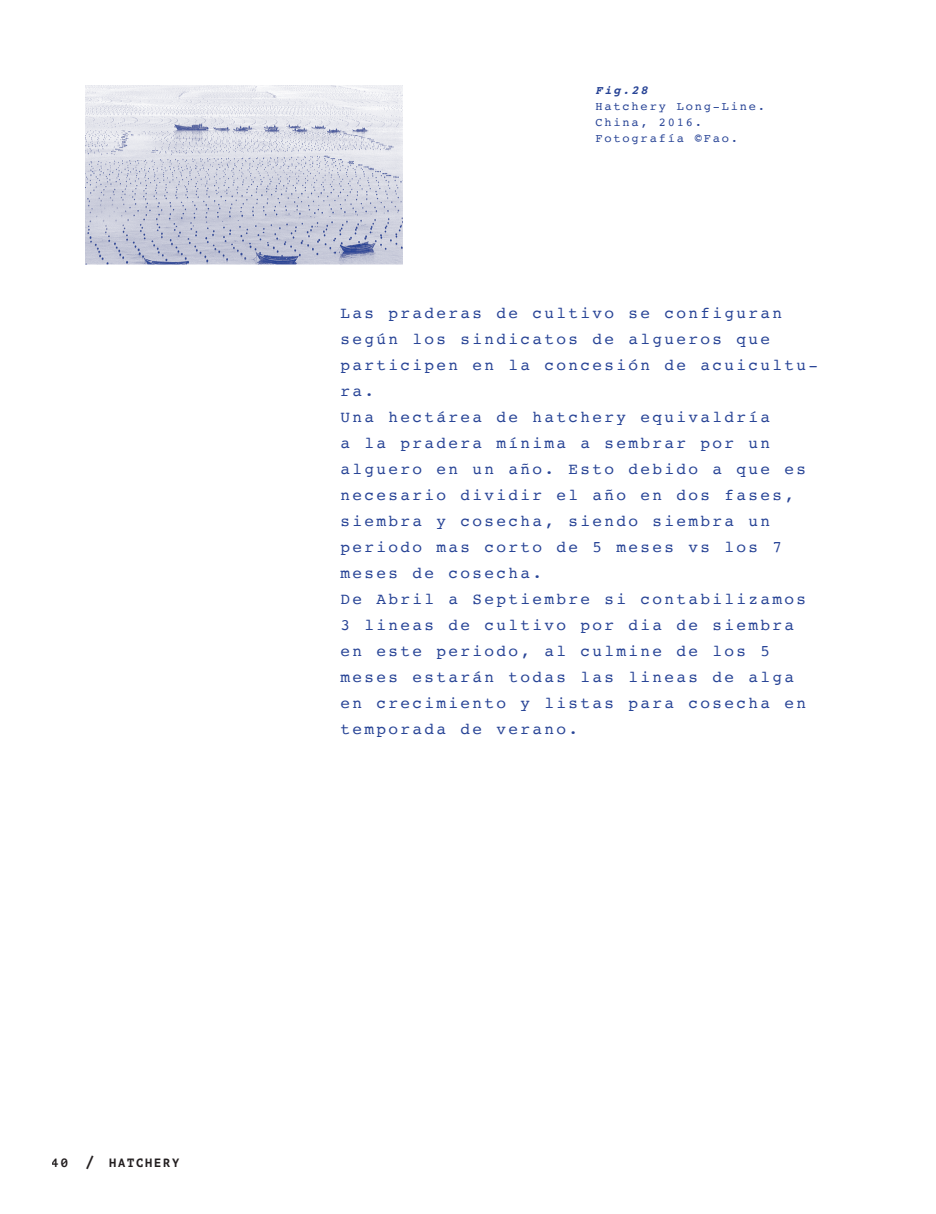
<style>
.page{position:relative;width:936px;height:1214px;background:#fff}
.page>*{position:absolute;margin:0;border:0;box-sizing:border-box;transform-origin:0 0}
.t1{font:16px/26px "Courier";letter-spacing:.15em;color:#284496}
.t2{font:12px/16px "Courier";letter-spacing:.15em;color:#284496}
.t3{font:700 12px "PT Mono";letter-spacing:.15em;color:#231f20}
.t4{font:italic 700 12px "Courier";color:#284496}
.s1{font-size:16px}
</style>
<div class="page">
<img style="left:85px;top:85px;width:318px;height:180px">
<p class="t4" style="left:595px;top:85px;width:54px">Fig.28</p>
<p class="t2" style="left:595px;top:99px;width:171px">Hatchery Long-Line.<br>China, 2016.<br>Fotografía ©Fao.</p>
<p class="t1" style="left:340px;top:301px;width:479px">Las praderas de cultivo se configuran según los sindicatos de algueros que participen en la concesión de acuicultu&shy;ra.<br>Una hectárea de hatchery equivaldría<br>a la pradera mínima a sembrar por un alguero en un año. Esto debido a que es necesario dividir el año en dos fases, siembra y cosecha, siendo siembra un periodo mas corto de 5 meses vs los 7 meses de cosecha.<br>De Abril a Septiembre si contabilizamos 3 lineas de cultivo por dia de siembra en este periodo, al culmine de los 5 meses estarán todas las lineas de alga en crecimiento y listas para cosecha en temporada de verano.</p>
<p class="t3" style="left:52px;top:1156px;width:18px">40</p>
<p class="t3" style="left:85px;top:1156px;width:96px"><span class="s1">/</span> HATCHERY</p>
</div>
